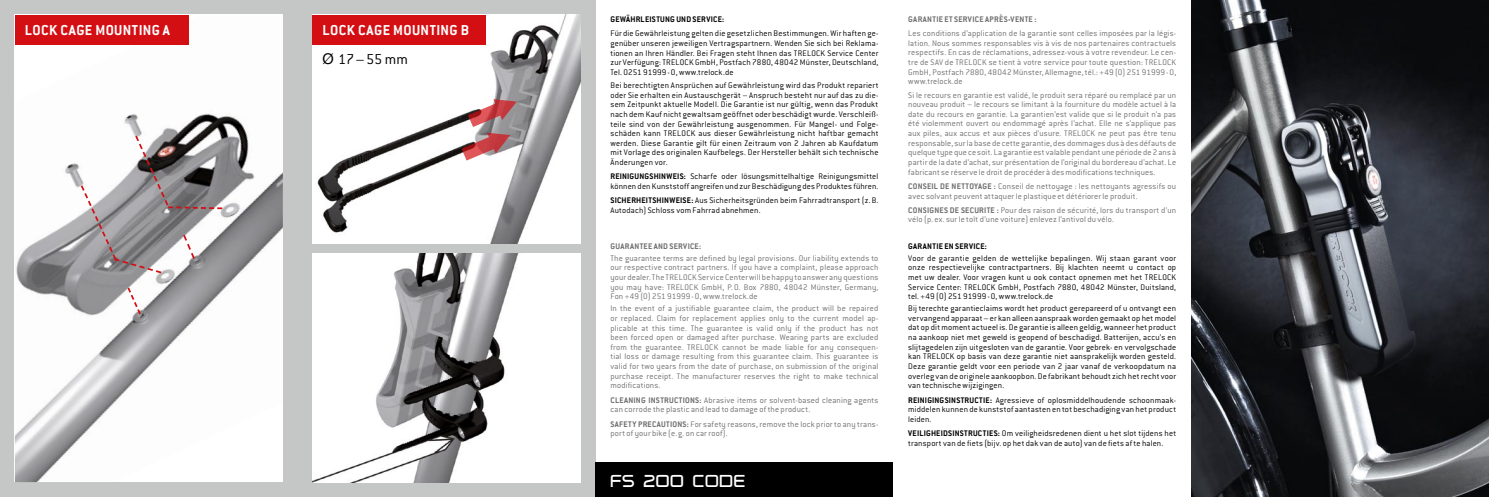
<style>
.page{position:relative;width:1489px;height:497px;background:#fff}
.page>*{position:absolute;margin:0;border:0;box-sizing:border-box;transform-origin:0 0}
.t1{font:300 18.9px "Trade Marker";letter-spacing:.045em;color:#fff;scale:.92 1}
.t2{font:700 15.75px/29.2px "Conduit ITC";letter-spacing:.025em;color:#fff}
.t3{font:300 8.92px/9.6px "Conduit ITC";letter-spacing:.02em;color:#6f6f6f;text-align:justify}
.t4{font:300 8.92px/9.6px "Conduit ITC";letter-spacing:.02em;color:#000;text-align:justify}
.t5{font:700 8.92px "Conduit ITC";letter-spacing:.035em;color:#6f6f6f}
.t6{font:700 8.92px "Conduit ITC";letter-spacing:.035em;color:#000}
.s1{font-family:"Helvetica Neue";font-weight:400;font-size:14.88px;color:#000}
.s2{font-weight:300;color:#000}
.s3{font-weight:700}
</style>
<div class="page">
<div style="left:0;top:0;width:595px;height:496px;background:#c5c6c6"></div>
<img style="left:15px;top:15px;width:268px;height:466px">
<img style="left:313px;top:15px;width:267px;height:228px">
<img style="left:313px;top:253px;width:267px;height:228px">
<div style="left:15px;top:15px;width:173px;height:29px;background:#d40f14"></div>
<div style="left:313px;top:15px;width:173px;height:29px;background:#d40f14"></div>
<svg style="left:126px;top:285px;width:16px;height:31px"></svg>
<svg style="left:459px;top:91px;width:62px;height:74px;background:#c7a2a4"></svg>
<svg style="left:79px;top:133px;width:145px;height:141px;background:#aaa7a8"></svg>
<div style="left:595px;top:461px;width:298px;height:35px;background:#000"></div>
<img style="left:1191px;top:0;width:297px;height:496px">
<h2 class="t2" style="left:25px;top:15px;width:147px">LOCK CAGE MOUNTING A</h2>
<h2 class="t2" style="left:322px;top:15px;width:148px">LOCK CAGE MOUNTING B<br><span class="s1">Ø</span> <span class="s2">17–55 mm</span></h2>
<p class="t6" style="left:610px;top:14px;width:52px">GEWÄHRLEISTUNG</p>
<p class="t6" style="left:676px;top:14px;width:49px">UND SERVICE:</p>
<p class="t4" style="left:610px;top:29px;width:269px">Für die Gewährleistung gelten die gesetzlichen Bestimmungen. Wir haften ge&shy;genüber unseren jeweiligen Vertragspartnern. Wenden Sie sich bei Reklama&shy;tionen an Ihren Händler. Bei Fragen steht Ihnen das Treloc</p>
<p class="t4" style="left:820px;top:48px;width:59px">k Service Center</p>
<p class="t4" style="left:610px;top:58px;width:269px;text-indent:78px">k GmbH, Postfach 7880, 48042 Münster, Deutschland,<br>Tel. 0251 91999-0, www.trelock.de</p>
<p class="t4" style="left:610px;top:80px;width:269px">Bei berechtigten Ansprüchen auf Gewährleistung wird das Produkt repariert oder Sie erhalten ein Austauschgerät – Anspruch besteht nur auf das zu die&shy;sem Zeitpunkt aktuelle Modell. Die Garantie ist nur gültig, wenn das Produkt nach dem Kauf nicht gewaltsam geöffnet oder beschädigt wurde. Verschleiß&shy;teile sind von der Gewährleistung ausgenommen. Für Mangel- und Folge&shy;schäden kann Treloc</p>
<p class="t4" style="left:610px;top:58px;width:62px">zur Verfügung: Treloc</p>
<p class="t4" style="left:610px;top:128px;width:269px;text-indent:80px">k aus dieser Gewährleistung nicht haftbar gemacht werden. Diese Garantie gilt für einen Zeitraum von 2 Jahren ab Kaufdatum mit Vorlage des originalen Kaufbelegs. Der Hersteller behält sich technische Änderungen vor.</p>
<p class="t6" style="left:610px;top:171px;width:6px">REINIGUNG</p>
<p class="t4" style="left:610px;top:171px;width:269px;text-align:right"><span class="s3">SHINWEIS:</span> Scharfe oder lösungsmittelhaltige Reinigungsmittel<br>können den Kunststoff angreifen und zur Beschädigung des Produktes führen.</p>
<p class="t4" style="left:610px;top:195px;width:269px"><span class="s3">SICHERHEITSHINWEISE:</span> Aus Sicherheitsgründen beim Fahrradtransport (z.B.<br>Autodach) Schloss vom Fahrrad abnehmen.</p>
<p class="t5" style="left:610px;top:240px;width:25px">GUARANTEE</p>
<p class="t5" style="left:653px;top:240px;width:49px">AND SERVICE:</p>
<p class="t3" style="left:610px;top:253px;width:269px">The guarantee terms are defined by legal provisions. Our liability extends to our respective contract partners. If you have a complaint, please approach your dealer. The TRELOCK Service Center will be happy to answer any questions you may have: TRELOCK GmbH, P.O. Box 7880, 48042 Münster, Germany, Fon +49 (0) 251 91999-0, www.trelock.de</p>
<p class="t3" style="left:610px;top:303px;width:269px">In the event of a justifiable guarantee claim, the product will be repaired or replaced. Claim for replacement applies only to the current model ap&shy;plicable at this time. The guarantee is valid only if the product has not been forced open or damaged after purchase. Wearing parts are excluded from the guarantee. TRELOCK cannot be made liable for any consequen&shy;tial loss or damage resulting from this guarantee claim. This guarantee is valid for two years from the date of purchase, on submission of the original purchase receipt. The manufacturer reserves the right to make technical modifications.</p>
<p class="t5" style="left:610px;top:394px;width:10px">CLEANING</p>
<p class="t5" style="left:648px;top:394px;width:26px">INSTRUCTION</p>
<p class="t3" style="left:610px;top:394px;width:269px;text-indent:85px"><span class="s3">S:</span> Abrasive items or solvent-based cleaning agents can corrode the plastic and lead to damage of the product.</p>
<p class="t3" style="left:610px;top:418px;width:269px"><span class="s3">SAFETY PRECAUTIONS:</span> For safety reasons, remove the lock prior to any trans&shy;port of your bike (e.g. on car roof).</p>
<h1 class="t1" style="left:610px;top:469px;width:148px">FS 200 CODE</h1>
<p class="t5" style="left:908px;top:14px;width:20px">GARANTIE</p>
<p class="t5" style="left:944px;top:14px;width:76px">ET SERVICE APRÈS-VENTE</p>
<p class="t5" style="left:1034px;top:14px;width:4px">:</p>
<p class="t3" style="left:908px;top:29px;width:269px">Les conditions d’application de la garantie sont celles imposées par la légis&shy;lation. Nous sommes responsables vis à vis de nos partenaires contractuels respectifs. En cas de réclamations, adressez-vous à votre revendeur. Le cen&shy;tre de SAV de Treloc</p>
<p class="t3" style="left:982px;top:57px;width:172px">k se tient à votre service pour toute question: Treloc</p>
<p class="t3" style="left:908px;top:57px;width:269px;text-indent:263px">k GmbH, Postfach 7880, 48042 Münster, Allemagne, tél.: +49 (0) 251 91999-0, www.trelock.de</p>
<p class="t3" style="left:908px;top:90px;width:269px">Si le recours en garantie est validé, le produit sera réparé ou remplacé par un nouveau produit – le recours se limitant à la fourniture du modèle actuel à la date du recours en garantie. La garantien’est valide que si le produit n’a pas été violemment ouvert ou endommagé après l’achat. Elle ne s’applique pas aux piles, aux accus et aux pièces d’usure. Treloc</p>
<p class="t3" style="left:908px;top:128px;width:269px;text-indent:182px">k ne peut pas être tenu responsable, sur la base de cette garantie, des dommages dus à des défauts de quelque type que ce soit. La garantie est valable pendant une période de 2 ans à partir de la date d’achat, sur présentation de l’original du bordereau d’achat. Le fabricant se réserve le droit de procéder à des modifications techniques.</p>
<p class="t5" style="left:908px;top:181px;width:49px">CONSEIL DE NETTOYAGE</p>
<p class="t3" style="left:908px;top:181px;width:269px;text-indent:86px"><span class="s3">:</span> Conseil de nettoyage : les nettoyants agressifs ou avec solvant peuvent attaquer le plastique et détériorer le produit.</p>
<p class="t3" style="left:908px;top:205px;width:269px"><span class="s3">CONSIGNES DE SECURITE :</span> Pour des raison de sécurité, lors du transport d’un vélo (p.ex. sur le toît d’une voiture) enlevez l’antivol du vélo.</p>
<p class="t6" style="left:908px;top:240px;width:20px">GARANTIE</p>
<p class="t6" style="left:944px;top:240px;width:44px">EN SERVICE:</p>
<p class="t4" style="left:908px;top:253px;width:269px">Voor de garantie gelden de wettelijke bepalingen. Wij staan garant voor onze respectievelijke contractpartners. Bij klachten neemt u contact op met uw dealer. Voor vragen kunt u ook contact opnemen met het Treloc</p>
<p class="t4" style="left:1171px;top:272px;width:6px">k</p>
<p class="t4" style="left:908px;top:281px;width:269px;text-indent:83px">k GmbH, Postfach 7880, 48042 Münster, Duitsland, tel. +49 (0) 251 91999-0, www.trelock.de</p>
<p class="t4" style="left:908px;top:303px;width:269px">Bij terechte garantieclaims wordt het product gerepareerd of u ontvangt een vervangend apparaat – er kan alleen aanspraak worden gemaakt op het model dat op dit moment actueel is. De garantie is alleen geldig, wanneer het product na aankoop niet met geweld is geopend of beschadigd. Batterijen, accu’s en slijtagedelen zijn uitgesloten van de garantie. Voor gebrek- en vervolgschade kan TRELOCK op basis van deze garantie niet aansprakelijk worden gesteld.<br>Deze garantie geldt voor een periode van 2 jaar vanaf de verkoopdatum na overleg van de originele aankoopbon. De fabrikant behoudt zich het recht voor van technische wijzigingen.</p>
<p class="t6" style="left:908px;top:394px;width:5px">REINIGING</p>
<p class="t6" style="left:944px;top:394px;width:30px">SINSTRUCTIE</p>
<p class="t4" style="left:908px;top:281px;width:66px">Service Center: Treloc</p>
<p class="t4" style="left:908px;top:394px;width:269px;text-indent:82px"><span class="s3">:</span> Agressieve of oplosmiddelhoudende schoonmaak&shy;middelen kunnen de kunststof aantasten en tot beschadiging van het product leiden.</p>
<p class="t4" style="left:908px;top:428px;width:269px"><span class="s3">VEILIGHEIDSINSTRUCTIES:</span> Om veiligheidsredenen dient u het slot tijdens het transport van de fiets (bijv. op het dak van de auto) van de fiets af te halen.</p>
</div>
